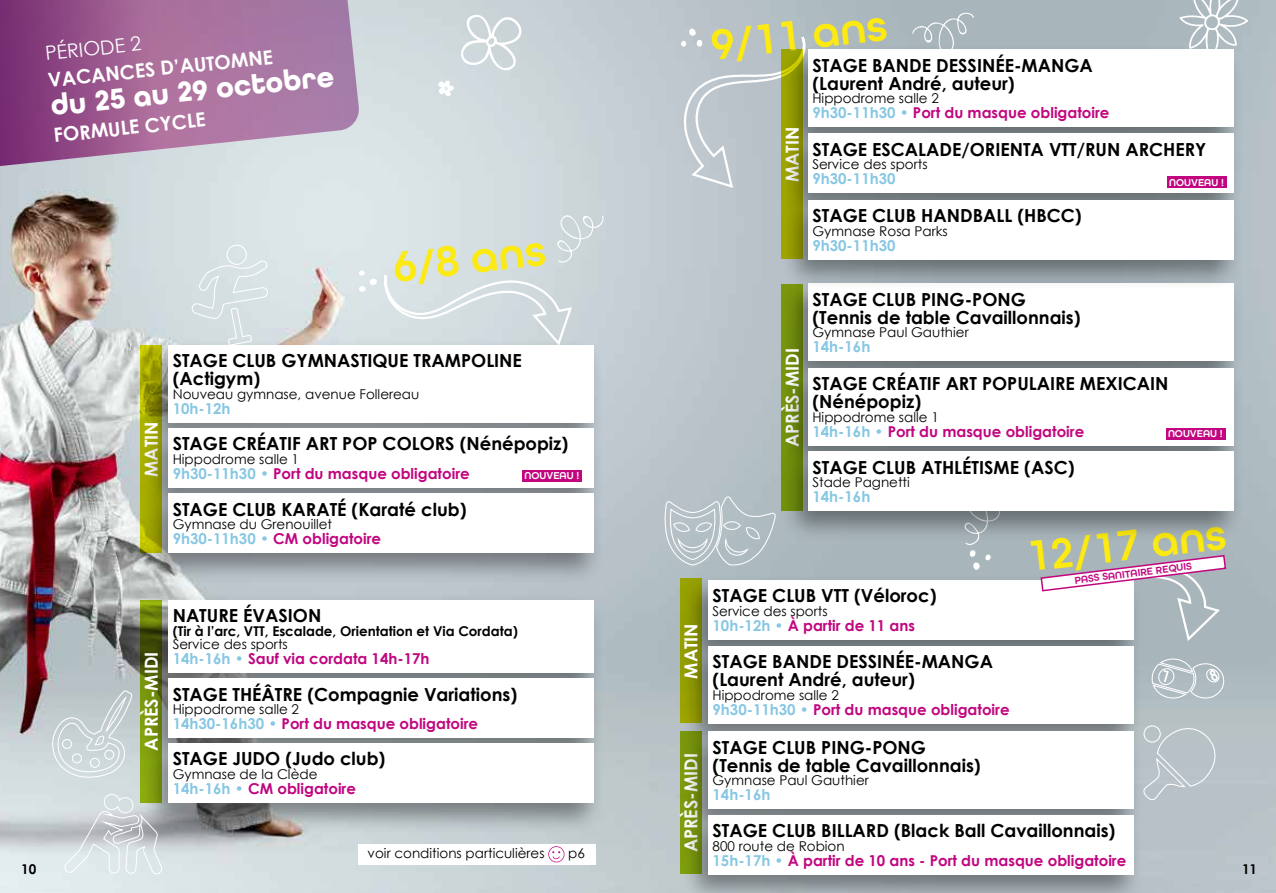
<style>
.page{position:relative;width:1276px;height:893px;background:#fff}
.page>*{position:absolute;margin:0;border:0;box-sizing:border-box;transform-origin:0 0}
.t1{font:600 45px "All Round Gothic W01";color:#fcea10}
.t2{font:700 30px "All Round Gothic W01";color:#fff}
.t3{font:700 19.5px "Century Gothic";color:#fff}
.t4{font:19.5px "Century Gothic";color:#fff}
.t5{font:700 18px/18px "Century Gothic";color:#000}
.t6{font:700 18px "Century Gothic";color:#fff}
.t7{font:700 15px "Century Gothic";color:#c1067f}
.t8{font:700 15px "Century Gothic";color:#87c7e3}
.t9{font:13.5px "Century Gothic";color:#000}
.t10{font:700 13.5px "Century Gothic";color:#000}
.t11{font:600 10.5px "All Round Gothic W01";color:#fff}
.t12{font:600 10.5px "All Round Gothic W01";color:#c1067f}
.s1{color:#87c7e3}
</style>
<div class="page">
<img style="left:0;top:0;width:1276px;height:893px">
<div style="left:681px;top:574px;width:463px;height:96px;background:#000;opacity:.4"></div>
<div style="left:708px;top:580px;width:425px;height:59px;background:#fff"></div>
<svg style="left:555px;top:209px;width:50px;height:55px"></svg>
<svg style="left:0;top:0;width:360px;height:170px"></svg>
<svg style="left:358px;top:270px;width:19px;height:23px"></svg>
<div style="left:141px;top:339px;width:463px;height:115px;background:#000;opacity:.4"></div>
<div style="left:168px;top:345px;width:426px;height:77px;background:#fff"></div>
<div style="left:141px;top:594px;width:463px;height:110px;background:#000;opacity:.4"></div>
<div style="left:168px;top:600px;width:426px;height:73px;background:#fff"></div>
<div style="left:141px;top:673px;width:463px;height:96px;background:#000;opacity:.4"></div>
<div style="left:168px;top:678px;width:426px;height:59px;background:#fff"></div>
<svg style="left:383px;top:272px;width:191px;height:73px"></svg>
<svg style="left:190px;top:244px;width:78px;height:101px"></svg>
<svg style="left:52px;top:690px;width:81px;height:88px"></svg>
<svg style="left:664px;top:497px;width:112px;height:69px"></svg>
<svg style="left:912px;top:12px;width:62px;height:32px"></svg>
<svg style="left:680px;top:0;width:126px;height:189px"></svg>
<svg style="left:962px;top:542px;width:50px;height:28px"></svg>
<svg style="left:1179px;top:0;width:69px;height:58px"></svg>
<div style="left:781px;top:44px;width:463px;height:114px;background:#000;opacity:.4"></div>
<div style="left:808px;top:50px;width:425px;height:77px;background:#fff"></div>
<svg style="left:434px;top:79px;width:22px;height:20px"></svg>
<svg style="left:459px;top:10px;width:64px;height:62px"></svg>
<svg style="left:141px;top:346px;width:21px;height:77px"></svg>
<div style="left:141px;top:738px;width:463px;height:96px;background:#000;opacity:.4"></div>
<div style="left:168px;top:743px;width:426px;height:59px;background:#fff"></div>
<div style="left:681px;top:640px;width:463px;height:115px;background:#000;opacity:.4"></div>
<div style="left:708px;top:646px;width:425px;height:77px;background:#fff"></div>
<svg style="left:141px;top:600px;width:21px;height:192px"></svg>
<svg style="left:1142px;top:723px;width:78px;height:79px"></svg>
<svg style="left:781px;top:50px;width:22px;height:78px"></svg>
<div style="left:680px;top:579px;width:22px;height:144px;background:linear-gradient(to right,#9da700,#7c8400)"></div>
<div style="left:680px;top:732px;width:22px;height:142px;background:#7f9c0d"></div>
<div style="left:358px;top:844px;width:238px;height:20px;background:#fff"></div>
<svg style="left:548px;top:846px;width:16px;height:16px"></svg>
<div style="left:781px;top:278px;width:463px;height:114px;background:#000;opacity:.4"></div>
<div style="left:808px;top:283px;width:425px;height:77px;background:#fff"></div>
<div style="left:781px;top:285px;width:22px;height:226px;background:linear-gradient(to right,#7e9c0d,#5f770a)"></div>
<div style="left:141px;top:423px;width:463px;height:96px;background:#000;opacity:.4"></div>
<div style="left:168px;top:428px;width:426px;height:59px;background:#fff"></div>
<div style="left:522px;top:470px;width:60px;height:11px;background:#c1067f"></div>
<div style="left:781px;top:362px;width:463px;height:115px;background:#000;opacity:.4"></div>
<div style="left:808px;top:368px;width:425px;height:77px;background:#fff"></div>
<div style="left:1166px;top:428px;width:59px;height:12px;background:#c1067f"></div>
<div style="left:781px;top:128px;width:463px;height:96px;background:#000;opacity:.4"></div>
<div style="left:808px;top:134px;width:425px;height:59px;background:#fff"></div>
<div style="left:1167px;top:177px;width:59px;height:11px;background:#c1067f"></div>
<div style="left:781px;top:194px;width:463px;height:96px;background:#000;opacity:.4"></div>
<div style="left:808px;top:200px;width:425px;height:59px;background:#fff"></div>
<div style="left:141px;top:488px;width:463px;height:96px;background:#000;opacity:.4"></div>
<div style="left:168px;top:494px;width:426px;height:59px;background:#fff"></div>
<div style="left:781px;top:446px;width:463px;height:96px;background:#000;opacity:.4"></div>
<div style="left:808px;top:452px;width:425px;height:59px;background:#fff"></div>
<div style="left:681px;top:726px;width:463px;height:114px;background:#000;opacity:.4"></div>
<div style="left:708px;top:732px;width:425px;height:77px;background:#fff"></div>
<div style="left:681px;top:809px;width:463px;height:84px;background:#000;opacity:.4"></div>
<div style="left:708px;top:815px;width:425px;height:59px;background:#fff"></div>
<svg style="left:63px;top:792px;width:99px;height:82px"></svg>
<svg style="left:1151px;top:658px;width:74px;height:41px"></svg>
<svg style="left:1039px;top:554px;width:188px;height:89px"></svg>
<p class="t4" style="left:44px;top:40px;width:98px;rotate:-6deg">PÉRIODE 2</p>
<p class="t3" style="left:47px;top:65px;width:227px;rotate:-6deg">VACANCES D’AUTOMNE</p>
<h2 class="t2" style="left:49px;top:88px;width:286px;rotate:-6deg">du 25 au 29 octobre</h2>
<p class="t3" style="left:52px;top:121px;width:154px;rotate:-6deg">FORMULE CYCLE</p>
<h1 class="t1" style="left:391px;top:241px;width:155px;rotate:-6deg">6/8 ans</h1>
<p class="t6" style="left:138px;top:477px;width:57px;rotate:-90deg">MATIN</p>
<p class="t5" style="left:173px;top:351px;width:351px">STAGE CLUB GYMNASTIQUE TRAMPOLINE (Actigym)</p>
<p class="t9" style="left:173px;top:384px;width:248px">Nouveau gymnase, avenue Follereau</p>
<p class="t8" style="left:173px;top:397px;width:59px">10h-12h</p>
<p class="t5" style="left:173px;top:434px;width:397px">STAGE CRÉATIF ART POP COLORS (Nénépopiz)</p>
<p class="t9" style="left:173px;top:450px;width:128px">Hippodrome salle 1</p>
<p class="t7" style="left:173px;top:462px;width:298px"><span class="s1">9h30-11h30 •</span> Port du masque obligatoire</p>
<p class="t11" style="left:524px;top:470px;width:56px">NOUVEAU !</p>
<p class="t5" style="left:173px;top:499px;width:295px">STAGE CLUB KARATÉ (Karaté club)</p>
<p class="t9" style="left:173px;top:515px;width:161px">Gymnase du Grenouillet</p>
<p class="t7" style="left:173px;top:527px;width:210px"><span class="s1">9h30-11h30 •</span> CM obligatoire</p>
<h1 class="t1" style="left:709px;top:19px;width:178px;rotate:-6deg">9/11 ans</h1>
<p class="t5" style="left:812px;top:56px;width:282px">STAGE BANDE DESSINÉE-MANGA (Laurent André, auteur)</p>
<p class="t9" style="left:812px;top:89px;width:128px">Hippodrome salle 2</p>
<p class="t7" style="left:812px;top:102px;width:298px"><span class="s1">9h30-11h30 •</span> Port du masque obligatoire</p>
<p class="t6" style="left:778px;top:182px;width:57px;rotate:-90deg">MATIN</p>
<p class="t5" style="left:812px;top:140px;width:395px">STAGE ESCALADE/ORIENTA VTT/RUN ARCHERY</p>
<p class="t9" style="left:812px;top:155px;width:117px">Service des sports</p>
<p class="t8" style="left:812px;top:168px;width:85px">9h30-11h30</p>
<p class="t11" style="left:1169px;top:176px;width:56px">NOUVEAU !</p>
<p class="t5" style="left:812px;top:206px;width:271px">STAGE CLUB HANDBALL (HBCC)</p>
<p class="t9" style="left:812px;top:221px;width:137px">Gymnase Rosa Parks</p>
<p class="t8" style="left:812px;top:234px;width:85px">9h30-11h30</p>
<p class="t6" style="left:778px;top:447px;width:100px;rotate:-90deg">APRÈS-MIDI</p>
<p class="t5" style="left:812px;top:289px;width:270px">STAGE CLUB PING-PONG (Tennis de table Cavaillonnais)</p>
<p class="t9" style="left:812px;top:323px;width:158px">Gymnase Paul Gauthier</p>
<p class="t8" style="left:812px;top:335px;width:59px">14h-16h</p>
<p class="t5" style="left:812px;top:374px;width:358px">STAGE CRÉATIF ART POPULAIRE MEXICAIN (Nénépopiz)</p>
<p class="t9" style="left:812px;top:408px;width:128px">Hippodrome salle 1</p>
<p class="t7" style="left:812px;top:420px;width:273px"><span class="s1">14h-16h •</span> Port du masque obligatoire</p>
<p class="t11" style="left:1168px;top:428px;width:56px">NOUVEAU !</p>
<p class="t5" style="left:812px;top:457px;width:264px">STAGE CLUB ATHLÉTISME (ASC)</p>
<p class="t9" style="left:812px;top:473px;width:99px">Stade Pagnetti</p>
<p class="t8" style="left:812px;top:485px;width:59px">14h-16h</p>
<h1 class="t1" style="left:1024px;top:530px;width:202px;rotate:-6deg">12/17 ans</h1>
<p class="t12" style="left:1074px;top:574px;width:119px;rotate:-7deg">PASS SANITAIRE REQUIS</p>
<p class="t5" style="left:712px;top:586px;width:225px">STAGE CLUB VTT (Véloroc)</p>
<p class="t9" style="left:712px;top:601px;width:117px">Service des sports</p>
<p class="t7" style="left:712px;top:614px;width:204px"><span class="s1">10h-12h •</span> À partir de 11 ans</p>
<p class="t5" style="left:173px;top:606px;width:150px">NATURE ÉVASION</p>
<p class="t10" style="left:173px;top:620px;width:347px">(Tir à l’arc, VTT, Escalade, Orientation et Via Cordata)</p>
<p class="t9" style="left:173px;top:635px;width:117px">Service des sports</p>
<p class="t7" style="left:173px;top:647px;width:258px"><span class="s1">14h-16h •</span> Sauf via cordata 14h-17h</p>
<p class="t5" style="left:173px;top:684px;width:346px">STAGE THÉÂTRE (Compagnie Variations)</p>
<p class="t9" style="left:173px;top:700px;width:128px">Hippodrome salle 2</p>
<p class="t7" style="left:173px;top:712px;width:307px"><span class="s1">14h30-16h30 •</span> Port du masque obligatoire</p>
<p class="t6" style="left:677px;top:679px;width:57px;rotate:-90deg">MATIN</p>
<p class="t5" style="left:712px;top:652px;width:282px">STAGE BANDE DESSINÉE-MANGA (Laurent André, auteur)</p>
<p class="t9" style="left:712px;top:685px;width:128px">Hippodrome salle 2</p>
<p class="t7" style="left:712px;top:698px;width:298px"><span class="s1">9h30-11h30 •</span> Port du masque obligatoire</p>
<p class="t6" style="left:138px;top:751px;width:101px;rotate:-90deg">APRÈS-MIDI</p>
<p class="t5" style="left:712px;top:737px;width:270px">STAGE CLUB PING-PONG (Tennis de table Cavaillonnais)</p>
<p class="t9" style="left:712px;top:771px;width:158px">Gymnase Paul Gauthier</p>
<p class="t8" style="left:712px;top:783px;width:59px">14h-16h</p>
<p class="t5" style="left:712px;top:821px;width:404px">STAGE CLUB BILLARD (Black Ball Cavaillonnais)</p>
<p class="t9" style="left:712px;top:836px;width:134px">800 route de Robion</p>
<p class="t7" style="left:712px;top:849px;width:415px"><span class="s1">15h-17h •</span> À partir de 10 ans - Port du masque obligatoire</p>
<p class="t5" style="left:173px;top:749px;width:214px">STAGE JUDO (Judo club)</p>
<p class="t9" style="left:173px;top:765px;width:146px">Gymnase de la Clède</p>
<p class="t7" style="left:173px;top:777px;width:185px"><span class="s1">14h-16h •</span> CM obligatoire</p>
<p class="t6" style="left:677px;top:852px;width:101px;rotate:-90deg">APRÈS-MIDI</p>
<p class="t9" style="left:368px;top:843px;width:178px">voir conditions particulières</p>
<p class="t9" style="left:568px;top:843px;width:18px">p6</p>
<p class="t10" style="left:21px;top:859px;width:17px">10</p>
<p class="t10" style="left:1242px;top:859px;width:17px">11</p>
</div>
